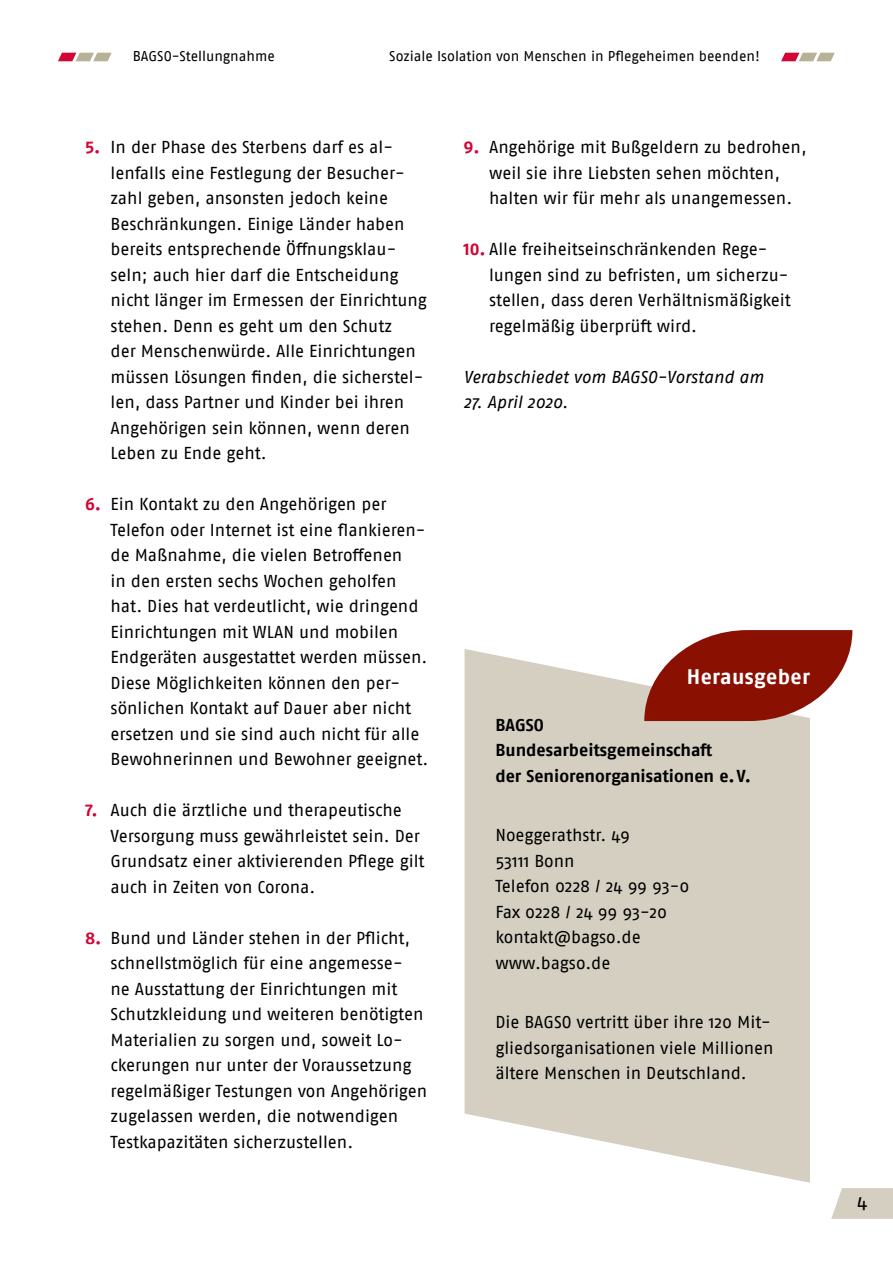
<style>
.page{position:relative;width:893px;height:1263px;background:#fff}
.page>*{position:absolute;margin:0;border:0;box-sizing:border-box;transform-origin:0 0}
.Überschrift_Kasten{font:700 21px "Fago Pro";letter-spacing:.015em;color:#fff}
.t1{font:19.5px "Fago Pro";color:#000}
.t2{font:17.25px/25.5px "Fago Pro";letter-spacing:-.005em;color:#000}
.t3{font:700 17.25px/25.5px "Fago Pro";color:#000}
.t4{font:italic 17.25px "Fago Pro";letter-spacing:-.005em;color:#000}
.t5{font:14.25px "Fago Pro";letter-spacing:-.005em;color:#000}
.s1{font-weight:700;color:#d30535}
</style>
<div class="page">
<svg style="left:58px;top:53px;width:54px;height:8px"></svg>
<svg style="left:781px;top:53px;width:54px;height:8px"></svg>
<svg style="left:831px;top:1188px;width:62px;height:31px;background:#d8d3c6"></svg>
<svg style="left:465px;top:649px;width:345px;height:534px;background:#d7d3c5"></svg>
<svg style="left:644px;top:630px;width:208px;height:91px"></svg>
<p class="t5" style="left:133px;top:48px;width:143px">BAGSO-Stellungnahme</p>
<p class="t5" style="left:389px;top:48px;width:372px">Soziale Isolation von Menschen in Pflegeheimen beenden!</p>
<p class="t2" style="left:111px;top:134px;width:318px;text-indent:-26px"><span class="s1">5.</span> In der Phase des Sterbens darf es al&shy;lenfalls eine Festlegung der Besucher&shy;zahl geben, ansonsten jedoch keine Beschränkungen. Einige Länder haben bereits entsprechende Öffnungsklau&shy;seln; auch hier darf die Entscheidung nicht länger im Ermessen der Einrichtung stehen. Denn es geht um den Schutz<br>der Menschenwürde. Alle Einrichtungen müssen Lösungen finden, die sicherstel&shy;len, dass Partner und Kinder bei ihren Angehörigen sein können, wenn deren Leben zu Ende geht.</p>
<p class="t2" style="left:111px;top:491px;width:319px;text-indent:-26px"><span class="s1">6.</span> Ein Kontakt zu den Angehörigen per Telefon oder Internet ist eine flankieren&shy;de Maßnahme, die vielen Betroffenen<br>in den ersten sechs Wochen geholfen hat. Dies hat verdeutlicht, wie dringend Einrichtungen mit WLAN und mobilen Endgeräten ausgestattet werden müssen.<br>Diese Möglichkeiten können den per&shy;sönlichen Kontakt auf Dauer aber nicht ersetzen und sie sind auch nicht für alle Bewohnerinnen und Bewohner geeignet.</p>
<p class="t2" style="left:111px;top:797px;width:315px;text-indent:-26px"><span class="s1">7.</span> Auch die ärztliche und therapeutische Versorgung muss gewährleistet sein. Der Grundsatz einer aktivierenden Pflege gilt auch in Zeiten von Corona.</p>
<p class="t2" style="left:111px;top:925px;width:318px;text-indent:-26px"><span class="s1">8.</span> Bund und Länder stehen in der Pflicht, schnellstmöglich für eine angemesse-<br>ne Ausstattung der Einrichtungen mit Schutzkleidung und weiteren benötigten Materialien zu sorgen und, soweit Lo&shy;ckerungen nur unter der Voraussetzung regelmäßiger Testungen von Angehörigen zugelassen werden, die notwendigen Testkapazitäten sicherzustellen.</p>
<p class="t2" style="left:489px;top:134px;width:319px;text-indent:-26px"><span class="s1">9.</span> Angehörige mit Bußgeldern zu bedrohen, weil sie ihre Liebsten sehen möchten, halten wir für mehr als unangemessen.</p>
<p class="t2" style="left:489px;top:236px;width:303px;text-indent:-26px"><span class="s1">10.</span> Alle freiheitseinschränkenden Rege&shy;lungen sind zu befristen, um sicherzu&shy;stellen, dass deren Verhältnismäßigkeit regelmäßig überprüft wird.</p>
<p class="t4" style="left:463px;top:366px;width:302px">Verabschiedet vom BAGSO-Vorstand am</p>
<p class="t4" style="left:463px;top:392px;width:106px">27. April 2020.</p>
<h4 class="Überschrift_Kasten" style="left:687px;top:664px;width:125px">Herausgeber</h4>
<p class="t3" style="left:495px;top:712px;width:257px">BAGSO<br>Bundesarbeitsgemeinschaft<br>der Seniorenorganisationen e.V.</p>
<p class="t2" style="left:495px;top:822px;width:196px">Noeggerathstr. 49<br>53111 Bonn<br>Telefon 0228 / 24 99 93-0<br>Fax 0228 / 24 99 93-20 kontakt@bagso.de www.bagso.de</p>
<p class="t2" style="left:495px;top:1009px;width:280px">Die BAGSO vertritt über ihre 120 Mit&shy;gliedsorganisationen viele Millionen ältere Menschen in Deutschland.</p>
<p class="t1" style="left:857px;top:1191px;width:12px">4</p>
</div>
